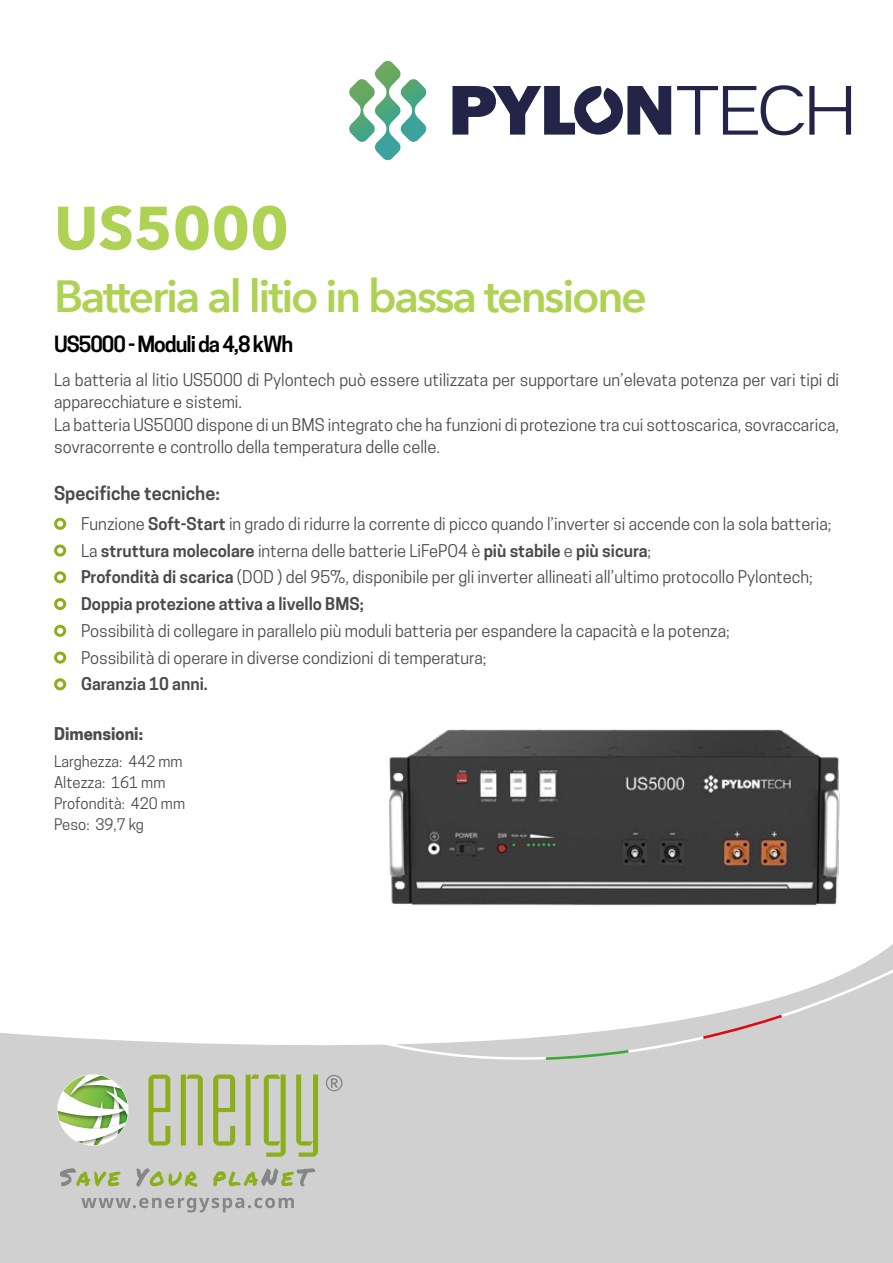
<style>
.page{position:relative;width:893px;height:1263px;background:#fff}
.page>*{position:absolute;margin:0;border:0;box-sizing:border-box;transform-origin:0 0}
.t1{font:700 60px "Avenir Next";color:#aed254}
.t2{font:600 45px "Avenir Next";letter-spacing:-.05em;color:#aed254}
.t3{font:600 21px "Cooper Hewitt";letter-spacing:-.05em;color:#000}
.t4{font:600 18px "Cooper Hewitt";color:#4a4a49}
.t5{font:16.5px/26.7px "Cooper Hewitt";color:#4a4a49}
.t6{font:600 16.5px "Cooper Hewitt";color:#4a4a49}
.t7{font:700 16.5px "Cooper Hewitt";color:#4a4a49}
.t8{font:15px/21px "Cooper Hewitt";color:#4a4a49}
.s1{font-weight:600}
</style>
<div class="page">
<div style="left:0;top:1019px;width:893px;height:244px;background:#d0d0d0"></div>
<svg style="left:719px;top:944px;width:174px;height:75px"></svg>
<svg style="left:183px;top:1019px;width:367px;height:45px"></svg>
<svg style="left:543px;top:1013px;width:242px;height:48px"></svg>
<svg style="left:349px;top:61px;width:77px;height:99px"></svg>
<svg style="left:677px;top:85px;width:174px;height:50px"></svg>
<svg style="left:452px;top:86px;width:219px;height:49px"></svg>
<svg style="left:326px;top:1075px;width:16px;height:16px"></svg>
<svg style="left:57px;top:1074px;width:72px;height:72px"></svg>
<svg style="left:296px;top:1074px;width:22px;height:83px;background:#afc07a"></svg>
<svg style="left:246px;top:1074px;width:40px;height:83px;background:#b5c38b"></svg>
<svg style="left:213px;top:1074px;width:22px;height:71px;background:#aec078"></svg>
<svg style="left:181px;top:1074px;width:22px;height:71px;background:#afc07a"></svg>
<svg style="left:148px;top:1074px;width:22px;height:71px;background:#afc079"></svg>
<svg style="left:60px;top:1168px;width:61px;height:18px"></svg>
<svg style="left:136px;top:1168px;width:62px;height:19px"></svg>
<svg style="left:213px;top:1168px;width:102px;height:18px;background:#b4bc9c"></svg>
<svg style="left:81px;top:1198px;width:213px;height:14px;background:#b5b6b6"></svg>
<div style="left:54px;top:518px;width:12px;height:12px;border:3px solid #8baf1a;border-radius:50%"></div>
<div style="left:54px;top:544px;width:12px;height:13px;border:3px solid #8baf1a;border-radius:50%"></div>
<div style="left:54px;top:571px;width:12px;height:12px;border:3px solid #8baf1a;border-radius:50%"></div>
<div style="left:54px;top:598px;width:12px;height:12px;border:3px solid #8baf1a;border-radius:50%"></div>
<div style="left:54px;top:625px;width:12px;height:12px;border:3px solid #8baf1a;border-radius:50%"></div>
<div style="left:54px;top:651px;width:12px;height:13px;border:3px solid #8baf1a;border-radius:50%"></div>
<div style="left:54px;top:678px;width:12px;height:12px;border:3px solid #8baf1a;border-radius:50%"></div>
<img style="left:389px;top:729px;width:451px;height:177px">
<h1 class="t1" style="left:54px;top:176px;width:236px">US5000</h1>
<h2 class="t2" style="left:54px;top:258px;width:594px">Batteria al litio in bassa tensione</h2>
<p class="t3" style="left:54px;top:331px;width:241px">US5000 - Moduli da 4,8 kWh</p>
<p class="t5" style="left:54px;top:368px;width:787px;line-height:22.5px">La batteria al litio US5000 di Pylontech può essere utilizzata per supportare un’elevata potenza per vari tipi di apparecchiature e sistemi.<br>La batteria US5000 dispone di un BMS integrato che ha funzioni di protezione tra cui sottoscarica, sovraccarica, sovracorrente e controllo della temperatura delle celle.</p>
<p class="t4" style="left:54px;top:482px;width:167px">Specifiche tecniche:</p>
<p class="t5" style="left:81px;top:510px;width:752px">Funzione <span class="s1">Soft-Start</span> in grado di ridurre la corrente di picco quando l’inverter si accende con la sola batteria; La <span class="s1">struttura molecolare</span> interna delle batterie LiFePO4 è <span class="s1">più stabile</span> e <span class="s1">più sicura</span>;<br><span class="s1">Profondità di scarica</span> (DOD ) del 95%, disponibile per gli inverter allineati all’ultimo protocollo Pylontech; <span class="s1">Doppia protezione attiva a livello BMS;</span></p>
<p class="t5" style="left:81px;top:617px;width:650px">Possibilità di collegare in parallelo più moduli batteria per espandere la capacità e la potenza;<br>Possibilità di operare in diverse condizioni di temperatura;</p>
<p class="t6" style="left:81px;top:674px;width:128px">Garanzia 10 anni.</p>
<p class="t7" style="left:54px;top:724px;width:90px">Dimensioni:</p>
<p class="t8" style="left:54px;top:751px;width:133px">Larghezza: 442 mm<br>Altezza: 161 mm<br>Profondità: 420 mm<br>Peso: 39,7 kg</p>
</div>
